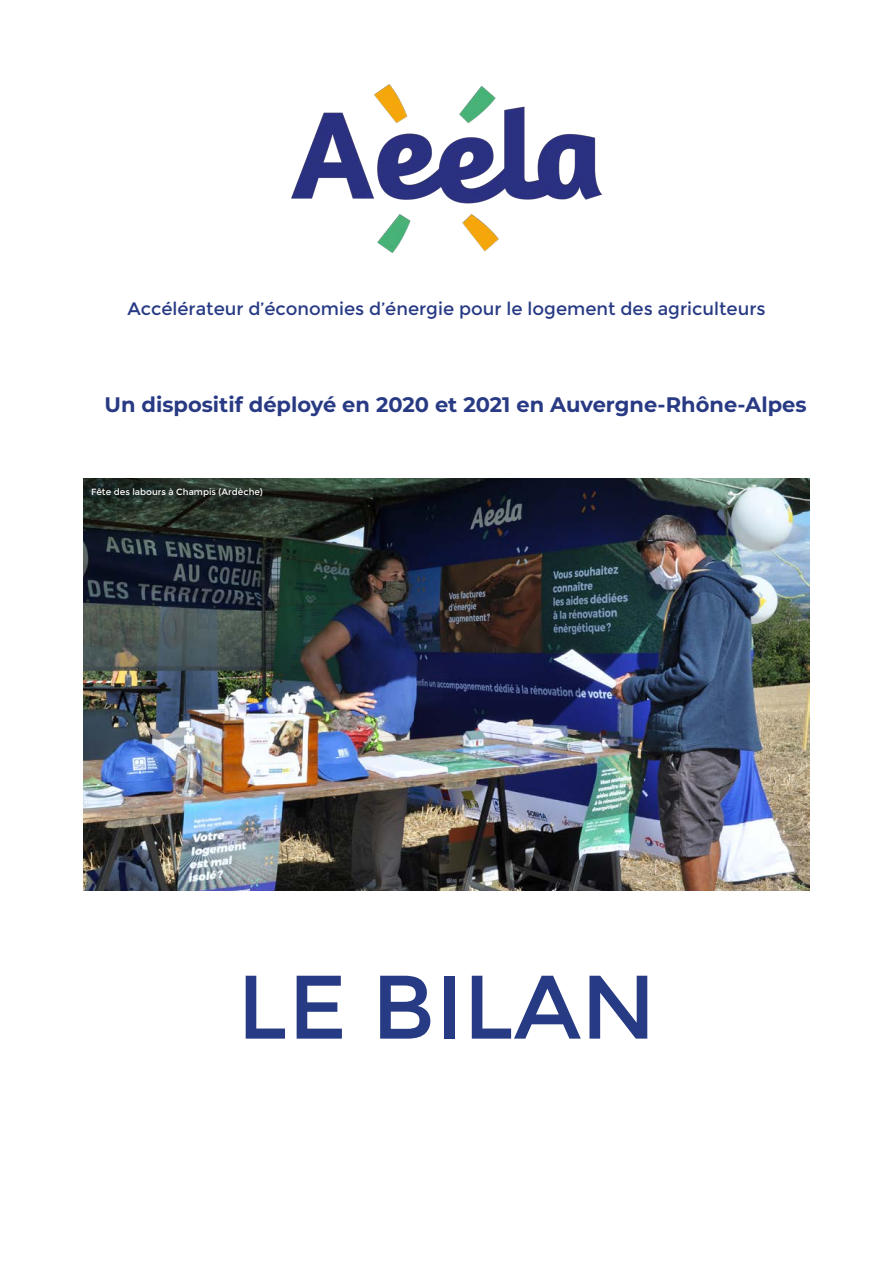
<style>
.page{position:relative;width:893px;height:1263px;background:#fff}
.page>*{position:absolute;margin:0;border:0;box-sizing:border-box;transform-origin:0 0}
.t1{font:90px "Montserrat";color:#273a84}
.Body_Text{font:700 21px "Montserrat";color:#283a83}
.t2{font:18px "Montserrat";color:#273a84}
.t3{font:9px "Montserrat";color:#fff}
</style>
<div class="page">
<img style="left:292px;top:84px;width:309px;height:169px">
<img style="left:84px;top:478px;width:725px;height:413px">
<p class="t2" style="left:127px;top:298px;width:640px">Accélérateur d’économies d’énergie pour le logement des agriculteurs</p>
<p class="Body_Text" style="left:105px;top:390px;width:703px">Un dispositif déployé en 2020 et 2021 en Auvergne-Rhône-Alpes</p>
<p class="t3" style="left:91px;top:486px;width:173px">Fête des labours à Champis (Ardèche)</p>
<p class="t1" style="left:237px;top:955px;width:421px">LE BILAN</p>
</div>
